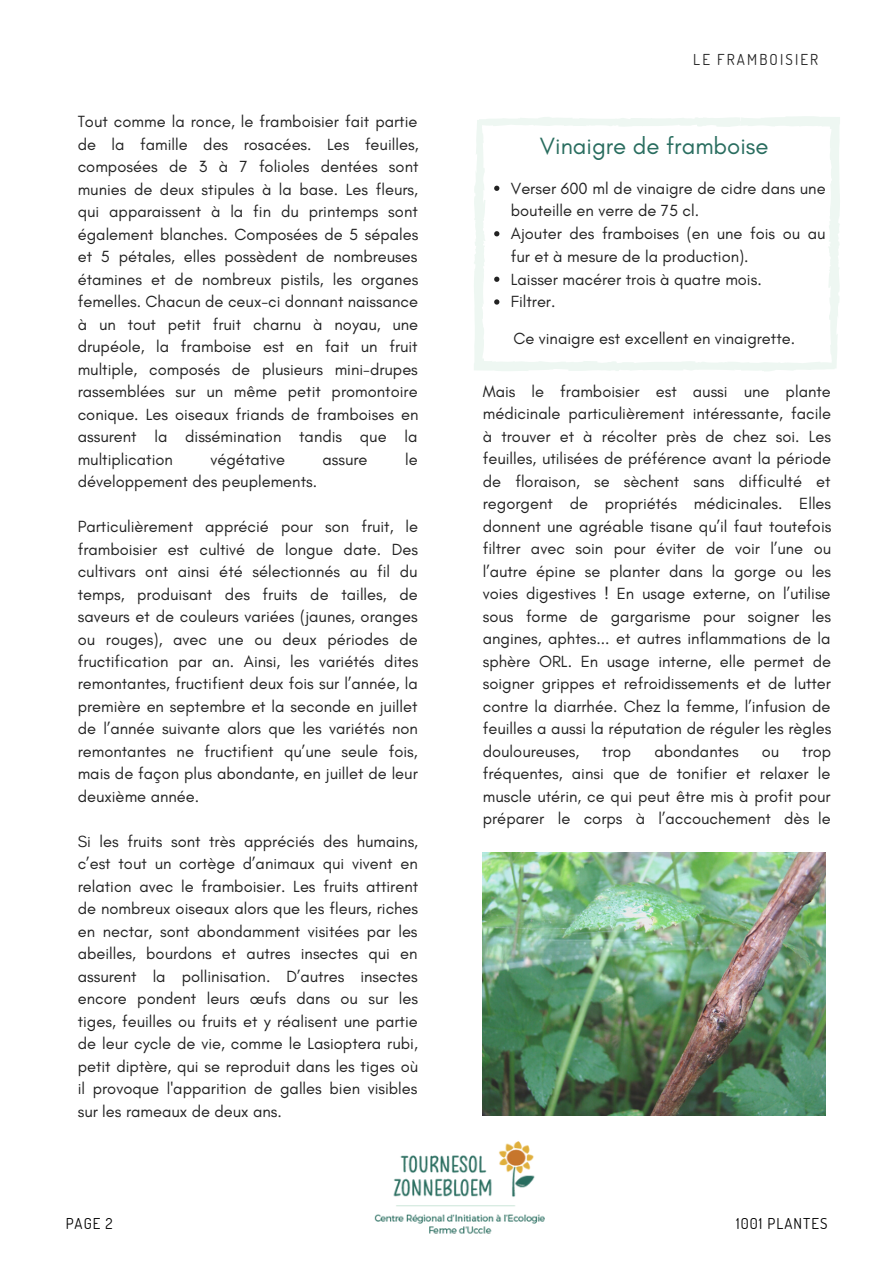
<style>
.page{position:relative;width:893px;height:1264px;background:#fff}
.page>*{position:absolute;margin:0;border:0;box-sizing:border-box;transform-origin:0 0}
.t1{font:24px "Glacial Indifference";color:#296d5f}
.t2{font:16.5px/22.5px "Glacial Indifference";color:#222;text-align:justify}
.t3{font:15px "Dosis";letter-spacing:.07em;color:#000}
.t4{font:15px "Dosis";letter-spacing:.14em;color:#222}
</style>
<div class="page">
<img style="left:374px;top:1141px;width:171px;height:93px">
<img style="left:482px;top:852px;width:343px;height:263px">
<svg style="left:474px;top:116px;width:366px;height:255px"></svg>
<svg style="left:494px;top:186px;width:5px;height:5px"></svg>
<svg style="left:494px;top:231px;width:5px;height:5px"></svg>
<svg style="left:494px;top:277px;width:5px;height:5px"></svg>
<svg style="left:494px;top:299px;width:5px;height:5px"></svg>
<p class="t2" style="left:78px;top:110px;width:342px">Tout comme la ronce, le framboisier fait partie de la famille des rosacées. Les feuilles, composées de 3 à 7 folioles dentées sont munies de deux stipules à la base. Les fleurs, qui apparaissent à la fin du printemps sont également blanches. Composées de 5 sépales et 5 pétales, elles possèdent de nombreuses étamines et de nombreux pistils, les organes femelles. Chacun de ceux-ci donnant naissance à un tout petit fruit charnu à noyau, une drupéole, la framboise est en fait un fruit multiple, composés de plusieurs mini-drupes rassemblées sur un même petit promontoire conique. Les oiseaux friands de framboises en assurent la dissémination tandis que la multiplication</p>
<p class="t2" style="left:210px;top:447px;width:76px">végétative</p>
<p class="t2" style="left:322px;top:447px;width:47px">assure</p>
<p class="t2" style="left:405px;top:447px;width:14px">le</p>
<p class="t2" style="left:78px;top:470px;width:241px">développement des peuplements.</p>
<p class="t2" style="left:78px;top:515px;width:342px">Particulièrement apprécié pour son fruit, le framboisier est cultivé de longue date. Des cultivars ont ainsi été sélectionnés au fil du temps, produisant des fruits de tailles, de saveurs et de couleurs variées (jaunes, oranges ou rouges), avec une ou deux périodes de fructification par an. Ainsi, les variétés dites remontantes, fructifient deux fois sur l’année, la première en septembre et la seconde en juillet de l’année suivante alors que les variétés non remontantes ne fructifient qu’une seule fois, mais de façon plus abondante, en juillet de leur deuxième année.</p>
<p class="t2" style="left:78px;top:829px;width:342px">Si les fruits sont très appréciés des humains, c’est tout un cortège d’animaux qui vivent en relation avec le framboisier. Les fruits attirent de nombreux oiseaux alors que les fleurs, riches en nectar, sont abondamment visitées par les abeilles, bourdons et autres insectes qui en assurent la pollinisation. D’autres insectes encore pondent leurs œufs dans ou sur les tiges, feuilles ou fruits et y réalisent une partie de leur cycle de vie, comme le Lasioptera rubi, petit diptère, qui se reproduit dans les tiges où il provoque l'apparition de galles bien visibles sur les rameaux de deux ans.</p>
<p class="t3" style="left:66px;top:1212px;width:49px">PAGE 2</p>
<p class="t4" style="left:693px;top:50px;width:126px">LE FRAMBOISIER</p>
<h1 class="t1" style="left:540px;top:131px;width:230px">Vinaigre de framboise</h1>
<p class="t2" style="left:511px;top:176px;width:316px;text-align:left">Verser 600 ml de vinaigre de cidre dans une bouteille en verre de 75 cl.<br>Ajouter des framboises (en une fois ou au fur et à mesure de la production).<br>Laisser macérer trois à quatre mois.<br>Filtrer.</p>
<p class="t2" style="left:513px;top:327px;width:283px">Ce vinaigre est excellent en vinaigrette.</p>
<p class="t2" style="left:482px;top:380px;width:350px">Mais le framboisier est aussi une plante médicinale particulièrement intéressante, facile à trouver et à récolter près de chez soi. Les feuilles, utilisées de préférence avant la période de floraison, se sèchent sans difficulté et regorgent de propriétés médicinales. Elles donnent une agréable tisane qu’il faut toutefois filtrer avec soin pour éviter de voir l’une ou l’autre épine se planter dans la gorge ou les voies digestives ! En usage externe, on l’utilise sous forme de gargarisme pour soigner les angines, aphtes... et autres inflammations de la sphère ORL. En usage interne, elle permet de soigner grippes et refroidissements et de lutter contre la diarrhée. Chez la femme, l’infusion de feuilles a aussi la réputation de réguler les règles douloureuses,</p>
<p class="t2" style="left:602px;top:739px;width:30px">trop</p>
<p class="t2" style="left:654px;top:739px;width:86px">abondantes</p>
<p class="t2" style="left:761px;top:739px;width:19px">ou</p>
<p class="t2" style="left:482px;top:739px;width:350px;text-indent:319px">trop fréquentes, ainsi que de tonifier et relaxer le muscle utérin, ce qui peut être mis à profit pour préparer le corps à l’accouchement dès le</p>
<p class="t3" style="left:736px;top:1212px;width:93px">1001 PLANTES</p>
</div>
